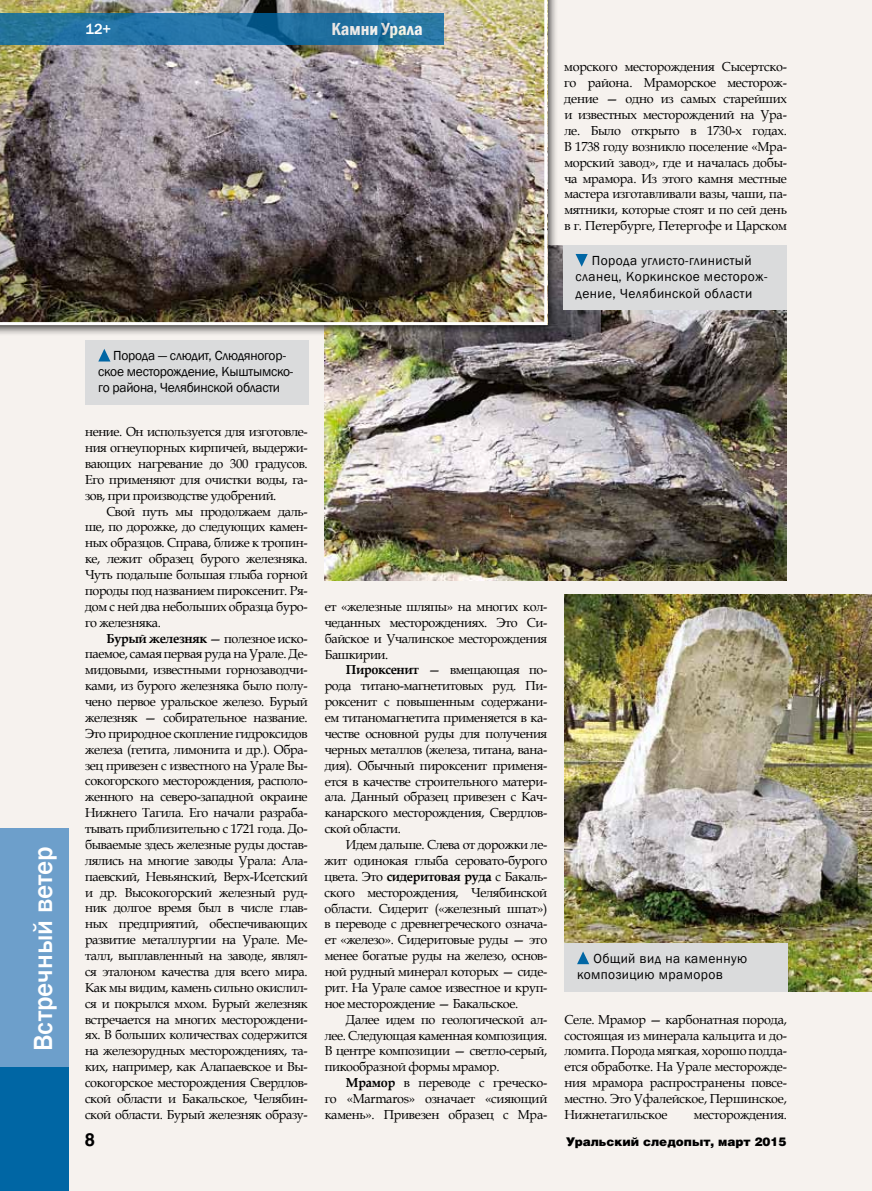
<style>
.page{position:relative;width:872px;height:1191px;background:#f6f2ee}
.page>*{position:absolute;margin:0;border:0;box-sizing:border-box;transform-origin:0 0}
.t1{font:500 27px "Franklin Gothic";color:#fff}
.t2{font:600 condensed 18px "Franklin Gothic";color:#fff}
.t3{font:700 18px "Helios";color:#000}
.t4{font:500 15px "Franklin Gothic";color:#fff}
.t5{font:13.5px/16.2px "Franklin Gothic";letter-spacing:.03em;color:#000}
.t6{font:13.5px/16.2px "Franklin Gothic";letter-spacing:-.02em;color:#000}
.t7{font:13.05px/15.9px "Book Antiqua";letter-spacing:-.03em;color:#000;text-align:justify}
.t8{font:12px "Helios Black C";color:#000}
.s1{font-weight:700}
</style>
<div class="page">
<img style="left:324px;top:245px;width:462px;height:335px">
<img style="left:564px;top:595px;width:308px;height:396px">
<div style="left:0;top:0;width:557px;height:335px;background:#000;opacity:.79"></div>
<img style="left:0;top:0;width:547px;height:325px">
<div style="left:86px;top:340px;width:223px;height:65px;background:#dadbdc"></div>
<svg style="left:98px;top:349px;width:12px;height:12px"></svg>
<div style="left:563px;top:245px;width:223px;height:65px;background:#dadbdc"></div>
<svg style="left:575px;top:254px;width:12px;height:13px"></svg>
<div style="left:564px;top:943px;width:224px;height:48px;background:#dadbdc"></div>
<svg style="left:577px;top:951px;width:12px;height:13px"></svg>
<div style="left:0;top:828px;width:69px;height:363px;background:#6d9fcb"></div>
<div style="left:0;top:1066px;width:69px;height:125px;background:#0066a4"></div>
<svg style="left:0;top:13px;width:444px;height:32px;fill:#2373a3"></svg>
<p class="t1" style="left:27px;top:1051px;width:206px;rotate:-90deg">Встречный ветер</p>
<p class="t4" style="left:85px;top:20px;width:27px">12+</p>
<h2 class="t2" style="left:331px;top:17px;width:93px">Камни Урала</h2>
<p class="t7" style="left:564px;top:59px;width:224px">морского месторождения Сысертско&shy;го района. Мраморское месторож&shy;дение — одно из самых старейших и известных месторождений на Ура&shy;ле. Было открыто в 1730‑х годах.<br>В 1738 году возникло поселение «Мра&shy;морский завод», где и началась добы&shy;ча мрамора. Из этого камня местные мастера изготавливали вазы, чаши, па&shy;мятники, которые стоят и по сей день в г. Петербурге, Петергофе и Царском</p>
<p class="t5" style="left:575px;top:253px;width:193px;text-indent:16px">Порода углисто-глинистый сланец, Коркинское месторож&shy;дение, Челябинской области</p>
<p class="t6" style="left:98px;top:348px;width:196px;text-indent:15px">Порода — слюдит, Слюдяногор&shy;ское месторождение, Кыштымско&shy;го района, Челябинской области</p>
<p class="t7" style="left:85px;top:423px;width:224px">нение. Он используется для изготовле-</p>
<p class="t7" style="left:85px;top:439px;width:224px">ния огнеупорных кирпичей, выдержи-</p>
<p class="t7" style="left:85px;top:455px;width:224px">вающих нагревание до 300 градусов.</p>
<p class="t7" style="left:85px;top:471px;width:224px">Его применяют для очистки воды, га-</p>
<p class="t7" style="left:85px;top:487px;width:193px">зов, при производстве удобрений.</p>
<p class="t7" style="left:106px;top:503px;width:203px">Свой путь мы продолжаем даль-</p>
<p class="t7" style="left:85px;top:519px;width:224px">ше, по дорожке, до следующих камен-</p>
<p class="t7" style="left:85px;top:534px;width:224px">ных образцов. Справа, ближе к тропин-</p>
<p class="t7" style="left:85px;top:550px;width:224px">ке, лежит образец бурого железняка.</p>
<p class="t7" style="left:85px;top:566px;width:224px">Чуть подальше большая глыба горной</p>
<p class="t7" style="left:85px;top:582px;width:224px">породы под названием пироксенит. Ря-</p>
<p class="t7" style="left:85px;top:598px;width:224px">дом с ней два небольших образца буро-</p>
<p class="t7" style="left:85px;top:614px;width:77px">го железняка.</p>
<p class="t7" style="left:106px;top:630px;width:203px"><span class="s1">Бурый железняк</span> — полезное иско-</p>
<p class="t7" style="left:85px;top:646px;width:224px">паемое, самая первая руда на Урале. Де-</p>
<p class="t7" style="left:85px;top:661px;width:224px">мидовыми, известными горнозаводчи-</p>
<p class="t7" style="left:85px;top:677px;width:224px">ками, из бурого железняка было полу-</p>
<p class="t7" style="left:85px;top:693px;width:224px">чено первое уральское железо. Бурый</p>
<p class="t7" style="left:85px;top:709px;width:224px">железняк — собирательное название.</p>
<p class="t7" style="left:85px;top:725px;width:224px">Это природное скопление гидроксидов</p>
<p class="t7" style="left:85px;top:741px;width:224px">железа (гетита, лимонита и др.). Обра-</p>
<p class="t7" style="left:85px;top:757px;width:224px">зец привезен с известного на Урале Вы-</p>
<p class="t7" style="left:85px;top:772px;width:224px">сокогорского месторождения, располо-</p>
<p class="t7" style="left:85px;top:788px;width:224px">женного на северо-западной окраине</p>
<p class="t7" style="left:85px;top:804px;width:224px">Нижнего Тагила. Его начали разраба-</p>
<p class="t7" style="left:85px;top:820px;width:224px">тывать приблизительно с 1721 года. До-</p>
<p class="t7" style="left:85px;top:836px;width:224px">бываемые здесь железные руды достав-</p>
<p class="t7" style="left:85px;top:852px;width:224px">лялись на многие заводы Урала: Ала-</p>
<p class="t7" style="left:85px;top:868px;width:224px">паевский, Невьянский, Верх-Исетский</p>
<p class="t7" style="left:85px;top:884px;width:224px">и др. Высокогорский железный руд-</p>
<p class="t7" style="left:85px;top:899px;width:224px">ник долгое время был в числе глав-</p>
<p class="t7" style="left:85px;top:915px;width:224px">ных предприятий, обеспечивающих</p>
<p class="t7" style="left:85px;top:931px;width:224px">развитие металлургии на Урале. Ме-</p>
<p class="t7" style="left:85px;top:947px;width:224px">талл, выплавленный на заводе, являл-</p>
<p class="t7" style="left:85px;top:963px;width:224px">ся эталоном качества для всего мира.</p>
<p class="t7" style="left:85px;top:979px;width:224px">Как мы видим, камень сильно окислил-</p>
<p class="t7" style="left:85px;top:995px;width:224px">ся и покрылся мхом. Бурый железняк</p>
<p class="t7" style="left:85px;top:1010px;width:224px">встречается на многих месторождени-</p>
<p class="t7" style="left:85px;top:1026px;width:224px">ях. В больших количествах содержится</p>
<p class="t7" style="left:85px;top:1042px;width:224px">на железорудных месторождениях, та-</p>
<p class="t7" style="left:85px;top:1058px;width:224px">ких, например, как Алапаевское и Вы-</p>
<p class="t7" style="left:85px;top:1074px;width:224px">сокогорское месторождения Свердлов-</p>
<p class="t7" style="left:85px;top:1090px;width:224px">ской области и Бакальское, Челябин-</p>
<p class="t7" style="left:85px;top:1106px;width:224px">ской области. Бурый железняк образу-</p>
<p class="t7" style="left:325px;top:598px;width:224px">ет «железные шляпы» на многих кол-</p>
<p class="t7" style="left:325px;top:614px;width:224px">чеданных месторождениях. Это Си-</p>
<p class="t7" style="left:325px;top:630px;width:224px">байское и Учалинское месторождения</p>
<p class="t7" style="left:325px;top:646px;width:65px">Башкирии.</p>
<p class="t7" style="left:346px;top:662px;width:203px"><span class="s1">Пироксенит</span> — вмещающая по-</p>
<p class="t7" style="left:325px;top:677px;width:224px">рода титано-магнетитовых руд. Пи-</p>
<p class="t7" style="left:325px;top:693px;width:224px">роксенит с повышенным содержани-</p>
<p class="t7" style="left:325px;top:709px;width:224px">ем титаномагнетита применяется в ка-</p>
<p class="t7" style="left:325px;top:725px;width:224px">честве основной руды для получения</p>
<p class="t7" style="left:325px;top:741px;width:224px">черных металлов (железа, титана, вана-</p>
<p class="t7" style="left:325px;top:757px;width:224px">дия). Обычный пироксенит применя-</p>
<p class="t7" style="left:325px;top:773px;width:224px">ется в качестве строительного матери-</p>
<p class="t7" style="left:325px;top:788px;width:224px">ала. Данный образец привезен с Кач-</p>
<p class="t7" style="left:325px;top:804px;width:224px">канарского месторождения, Свердлов-</p>
<p class="t7" style="left:325px;top:820px;width:78px">ской области.</p>
<p class="t7" style="left:346px;top:836px;width:203px">Идем дальше. Слева от дорожки ле-</p>
<p class="t7" style="left:325px;top:852px;width:224px">жит одинокая глыба серовато-бурого</p>
<p class="t7" style="left:325px;top:868px;width:224px">цвета. Это <span class="s1">сидеритовая руда</span> с Бакаль-</p>
<p class="t7" style="left:325px;top:884px;width:224px">ского месторождения, Челябинской</p>
<p class="t7" style="left:325px;top:900px;width:224px">области. Сидерит («железный шпат»)</p>
<p class="t7" style="left:325px;top:915px;width:224px">в переводе с древнегреческого означа-</p>
<p class="t7" style="left:325px;top:931px;width:224px">ет «железо». Сидеритовые руды — это</p>
<p class="t7" style="left:325px;top:947px;width:224px">менее богатые руды на железо, основ-</p>
<p class="t7" style="left:325px;top:963px;width:224px">ной рудный минерал которых — сиде-</p>
<p class="t7" style="left:325px;top:979px;width:224px">рит. На Урале самое известное и круп-</p>
<p class="t7" style="left:325px;top:995px;width:195px">ное месторождение — Бакальское.</p>
<p class="t7" style="left:346px;top:1011px;width:203px">Далее идем по геологической ал-</p>
<p class="t7" style="left:325px;top:1026px;width:224px">лее. Следующая каменная композиция.</p>
<p class="t7" style="left:325px;top:1042px;width:224px">В центре композиции — светло-серый,</p>
<p class="t7" style="left:325px;top:1058px;width:176px">пикообразной формы мрамор.</p>
<p class="t7" style="left:346px;top:1074px;width:203px"><span class="s1">Мрамор</span> в переводе с греческо-</p>
<p class="t7" style="left:325px;top:1090px;width:224px">го «Marmaros» означает «сияющий</p>
<p class="t7" style="left:325px;top:1106px;width:224px">камень». Привезен образец с Мра-</p>
<p class="t5" style="left:577px;top:950px;width:172px;text-indent:16px">Общий вид на каменную композицию мраморов</p>
<p class="t7" style="left:564px;top:1011px;width:224px">Селе. Мрамор — карбонатная порода, состоящая из минерала кальцита и до&shy;ломита. Порода мягкая, хорошо подда&shy;ется обработке. На Урале месторожде&shy;ния мрамора распространены повсе&shy;местно. Это Уфалейское, Першинское, Нижнетагильское</p>
<p class="t7" style="left:694px;top:1106px;width:95px">месторождения.</p>
<p class="t3" style="left:85px;top:1129px;width:12px">8</p>
<p class="t8" style="left:566px;top:1134px;width:222px">Уральский следопыт, март 2015</p>
</div>
